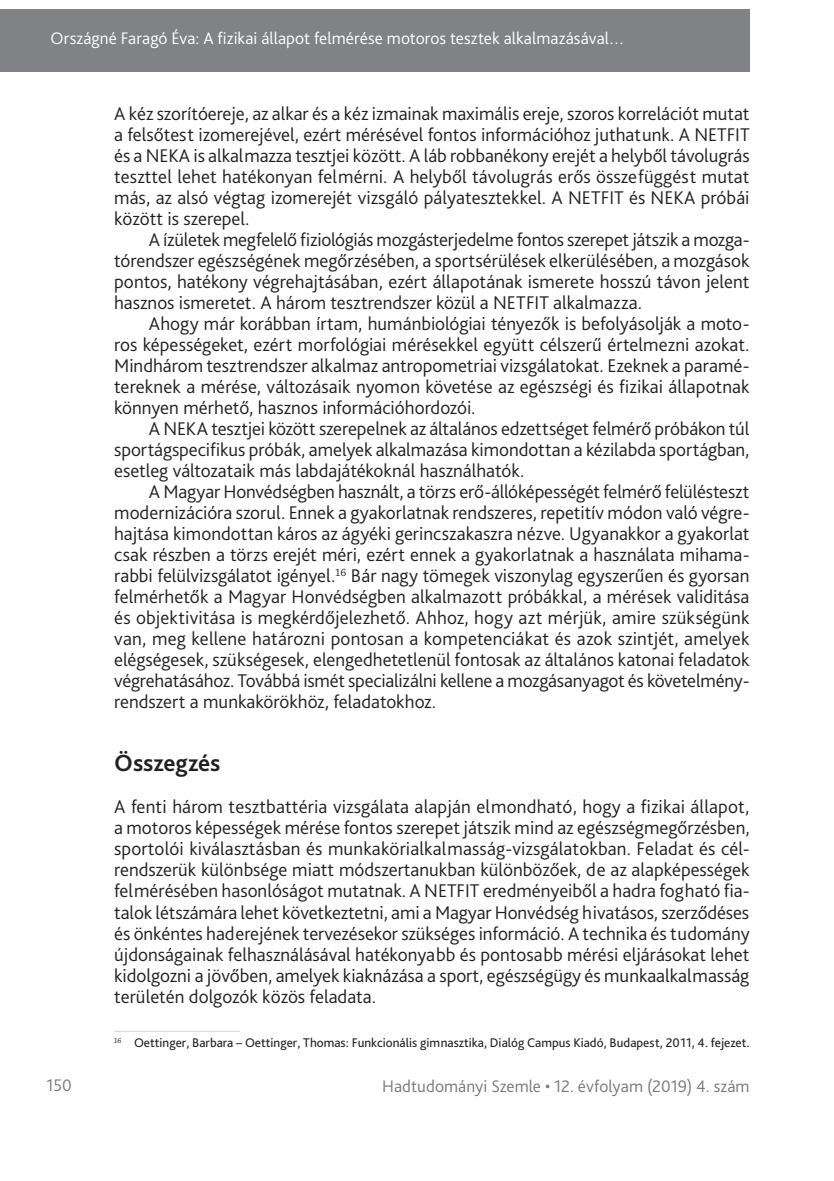
<style>
.page{position:relative;width:834px;height:1181px;background:#fff}
.page>*{position:absolute;margin:0;border:0;box-sizing:border-box;transform-origin:0 0}
._1_1__Head{font:700 24.5px "Bliss Pro";color:#231f20}
._1__Body_copy{font:300 19.25px/21px "Bliss Pro";color:#231f20;text-align:justify}
._2__Body_copy_1st_pa{font:300 19.25px/21px "Bliss Pro";color:#231f20;text-align:justify}
.t1{font:300 17.5px "Bliss Pro";letter-spacing:.005em;color:#fff}
.t2{font:300 17.5px "Bliss Pro";color:#767a7c}
.Lábjegyzet{font:13.12px "Bliss Pro";color:#231f20}
</style>
<div class="page">
<div style="left:0;top:9px;width:749px;height:63px;background:#808285"></div>
<hr style="left:114px;top:1031px;width:126px;height:1px;background:#d1d2d4">
<p class="t1" style="left:51px;top:27px;width:575px">Országné Faragó Éva: A fizikai állapot felmérése motoros tesztek alkalmazásával…</p>
<p class="_2__Body_copy_1st_pa" style="left:114px;top:103px;width:637px">A kéz szorítóereje, az alkar és a kéz izmainak maximális ereje, szoros korrelációt mutat a felsőtest izomerejével, ezért mérésével fontos információhoz juthatunk. A NETFIT és a NEKA is alkalmazza tesztjei között. A láb robbanékony erejét a helyből távolugrás teszttel lehet hatékonyan felmérni. A helyből távolugrás erős összefüggést mutat más, az alsó végtag izomerejét vizsgáló pályatesztekkel. A NETFIT és NEKA próbái között is szerepel.</p>
<p class="_1__Body_copy" style="left:114px;top:229px;width:636px;text-indent:35px">A ízületek megfelelő fiziológiás mozgásterjedelme fontos szerepet játszik a mozga&shy;tórendszer egészségének megőrzésében, a sportsérülések elkerülésében, a mozgások pontos, hatékony végrehajtásában, ezért állapotának ismerete hosszú távon jelent hasznos ismeretet. A három tesztrendszer közül a NETFIT alkalmazza.</p>
<p class="_1__Body_copy" style="left:114px;top:313px;width:636px;text-indent:35px">Ahogy már korábban írtam, humánbiológiai tényezők is befolyásolják a moto&shy;ros képességeket, ezért morfológiai mérésekkel együtt célszerű értelmezni azokat.<br>Mindhárom tesztrendszer alkalmaz antropometriai vizsgálatokat. Ezeknek a paramé&shy;tereknek a mérése, változásaik nyomon követése az egészségi és fizikai állapotnak könnyen mérhető, hasznos információhordozói.</p>
<p class="_1__Body_copy" style="left:114px;top:418px;width:636px;text-indent:35px">A NEKA tesztjei között szerepelnek az általános edzettséget felmérő próbákon túl sportágspecifikus próbák, amelyek alkalmazása kimondottan a kézilabda sportágban, esetleg változataik más labdajátékoknál használhatók.</p>
<p class="_1__Body_copy" style="left:114px;top:481px;width:637px;text-indent:35px">A Magyar Honvédségben használt, a törzs erő-állóképességét felmérő felülésteszt modernizációra szorul. Ennek a gyakorlatnak rendszeres, repetitív módon való végre&shy;hajtása kimondottan káros az ágyéki gerincszakaszra nézve. Ugyanakkor a gyakorlat csak részben a törzs erejét méri, ezért ennek a gyakorlatnak a használata mihama&shy;rabbi felülvizsgálatot igényel.<sup>16</sup> Bár nagy tömegek viszonylag egyszerűen és gyorsan felmérhetők a Magyar Honvédségben alkalmazott próbákkal, a mérések validitása és objektivitása is megkérdőjelezhető. Ahhoz, hogy azt mérjük, amire szükségünk van, meg kellene határozni pontosan a kompetenciákat és azok szintjét, amelyek elégségesek, szükségesek, elengedhetetlenül fontosak az általános katonai feladatok végrehatásához. Továbbá ismét specializálni kellene a mozgásanyagot és követelmény&shy;rendszert a munkakörökhöz, feladatokhoz.</p>
<p class="_1_1__Head" style="left:114px;top:748px;width:108px">Összegzés</p>
<p class="_2__Body_copy_1st_pa" style="left:114px;top:796px;width:637px">A fenti három tesztbattéria vizsgálata alapján elmondható, hogy a fizikai állapot, a motoros képességek mérése fontos szerepet játszik mind az egészségmegőrzésben, sportolói kiválasztásban és munkakörialkalmasság-vizsgálatokban. Feladat és cél&shy;rendszerük különbsége miatt módszertanukban különbözőek, de az alapképességek felmérésében hasonlóságot mutatnak. A NETFIT eredményeiből a hadra fogható fia&shy;talok létszámára lehet következtetni, ami a Magyar Honvédség hivatásos, szerződéses és önkéntes haderejének tervezésekor szükséges információ. A technika és tudomány újdonságainak felhasználásával hatékonyabb és pontosabb mérési eljárásokat lehet kidolgozni a jövőben, amelyek kiaknázása a sport, egészségügy és munkaalkalmasság területén dolgozók közös feladata.</p>
<p class="Lábjegyzet" style="left:114px;top:1034px;width:636px"><sup>16</sup> Oettinger, Barbara – Oettinger, Thomas: Funkcionális gimnasztika, Dialóg Campus Kiadó, Budapest, 2011, 4. fejezet.</p>
<p class="t2" style="left:46px;top:1074px;width:27px">150</p>
<p class="t2" style="left:382px;top:1075px;width:369px">Hadtudományi Szemle • 12. évfolyam (2019) 4. szám</p>
</div>
